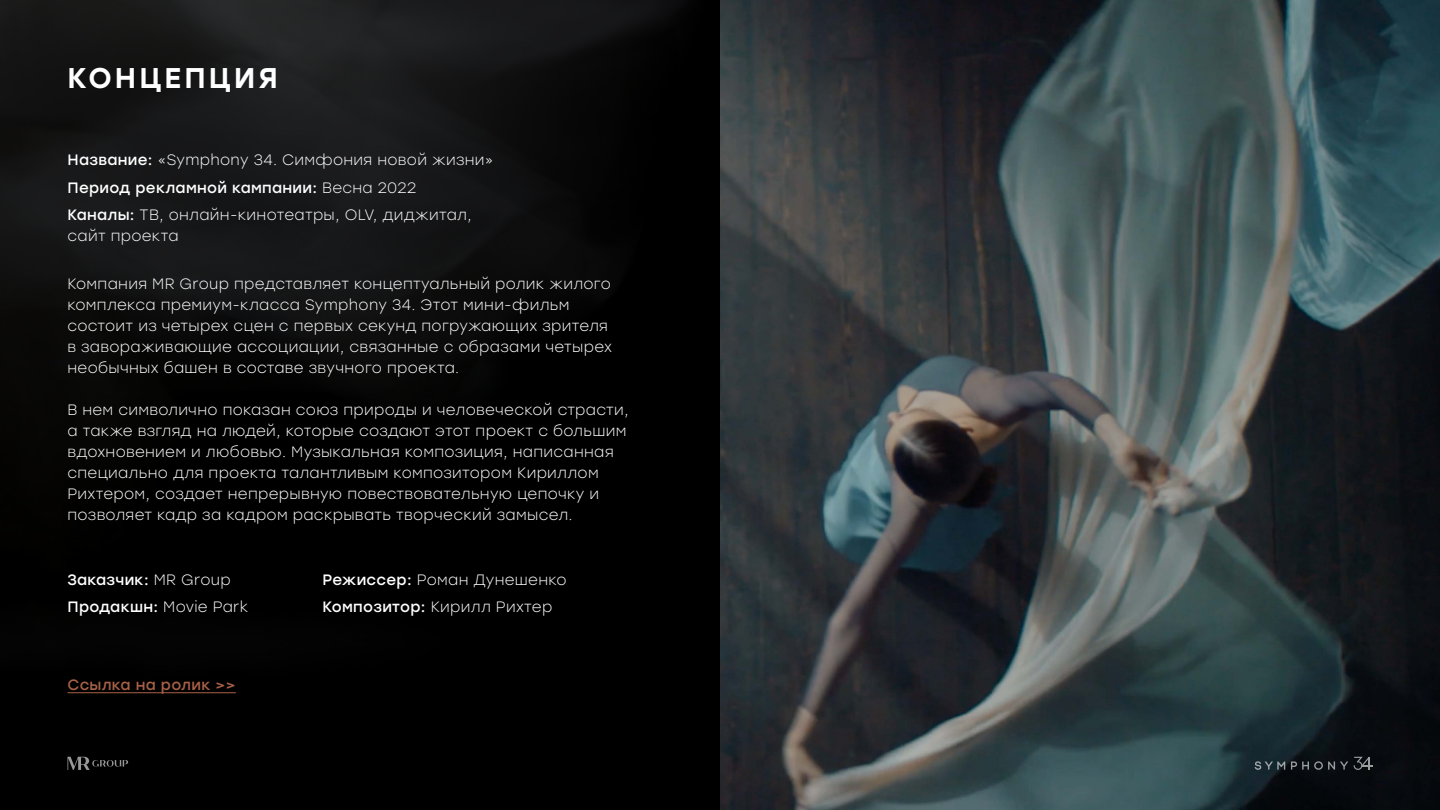
<style>
.page{position:relative;width:1440px;height:810px;background:#000}
.page>*{position:absolute;margin:0;border:0;box-sizing:border-box;transform-origin:0 0}
.t1{font:500 28.5px "Stolzl";letter-spacing:.11em;color:#fff}
.t2{font:300 15px/21px "Stolzl";letter-spacing:.02em;color:#fff}
.t3{font:15px/27.4px "Stolzl";letter-spacing:.02em;color:#fff}
.t4{font:15px "Stolzl";letter-spacing:.02em;color:#a86147}
.s1{font-weight:400}
.s2{font-weight:300}
</style>
<div class="page">
<img style="left:0;top:0;width:685px;height:373px">
<hr style="left:68px;top:692px;width:168px;height:1px;background:#a86147">
<svg style="left:67px;top:757px;width:61px;height:13px"></svg>
<img style="left:720px;top:0;width:720px;height:810px">
<svg style="left:1354px;top:757px;width:19px;height:13px"></svg>
<svg style="left:1255px;top:761px;width:93px;height:9px"></svg>
<h1 class="t1" style="left:68px;top:57px;width:212px">КОНЦЕПЦИЯ</h1>
<p class="t2" style="left:68px;top:146px;width:428px;line-height:27.4px"><span class="s1">Название:</span> «Symphony 34. Симфония новой жизни»<br><span class="s1">Период рекламной кампании:</span> Весна 2022<br><span class="s1">Каналы:</span> ТВ, онлайн-кинотеатры, OLV, диджитал,</p>
<p class="t2" style="left:68px;top:225px;width:113px">сайт проекта</p>
<p class="t2" style="left:68px;top:273px;width:546px">Компания MR Group представляет концептуальный ролик жилого комплекса премиум-класса Symphony 34. Этот мини-фильм состоит из четырех сцен с первых секунд погружающих зрителя в завораживающие ассоциации, связанные с образами четырех необычных башен в составе звучного проекта.</p>
<p class="t2" style="left:68px;top:399px;width:563px">В нем символично показан союз природы и человеческой страсти, а также взгляд на людей, которые создают этот проект с большим вдохновением и любовью. Музыкальная композиция, написанная специально для проекта талантливым композитором Кириллом Рихтером, создает непрерывную повествовательную цепочку и позволяет кадр за кадром раскрывать творческий замысел.</p>
<p class="t3" style="left:68px;top:565px;width:182px">Заказчик: <span class="s2">MR Group<br></span>Продакшн: <span class="s2">Movie Park</span></p>
<p class="t4" style="left:68px;top:674px;width:170px">Ссылка на ролик &gt;&gt;</p>
<p class="t2" style="left:322px;top:565px;width:246px;line-height:27.4px"><span class="s1">Режиссер:</span> Роман Дунешенко<br><span class="s1">Композитор:</span> Кирилл Рихтер</p>
</div>
